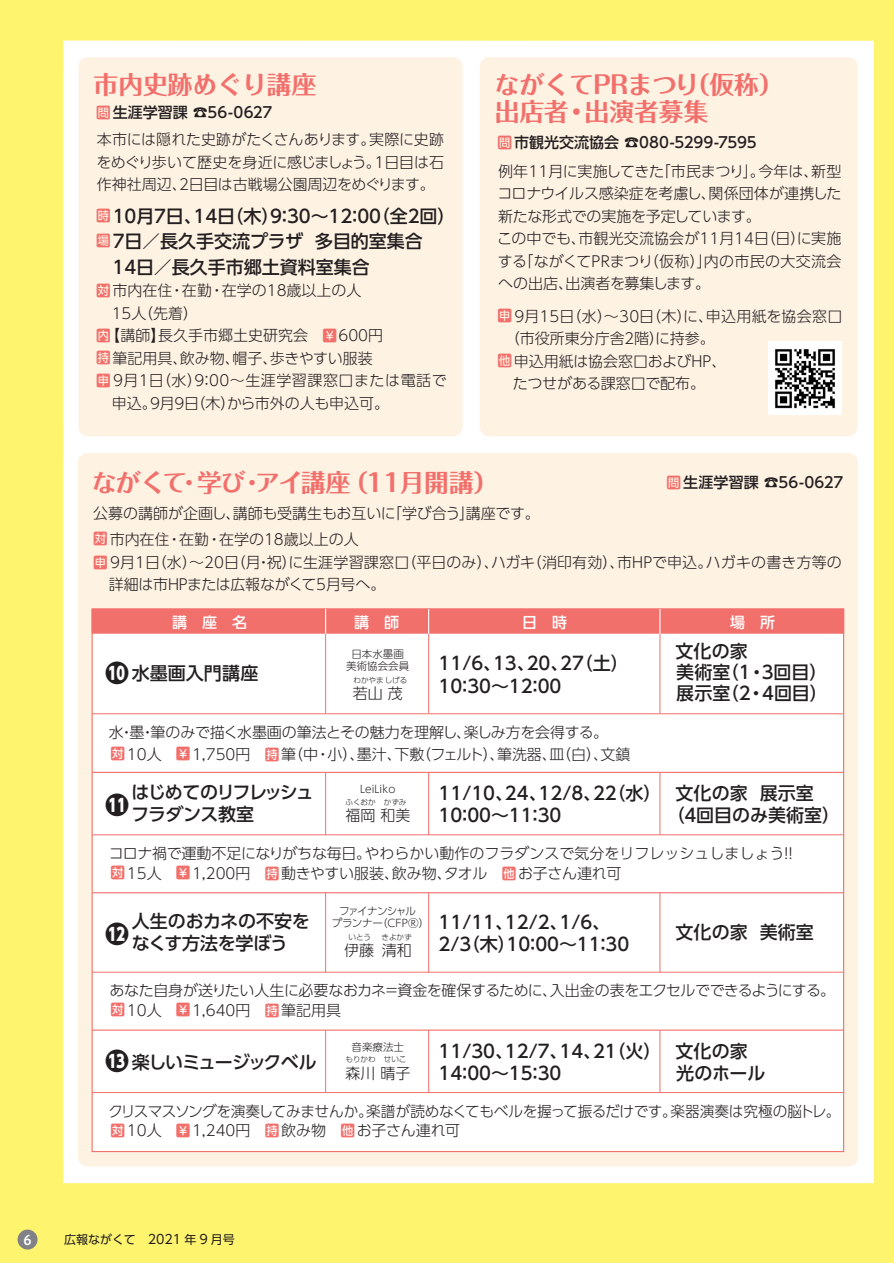
<style>
.page{position:relative;width:894px;height:1263px;background:#fff46e}
.page>*{position:absolute;margin:0;border:0;box-sizing:border-box;transform-origin:0 0}
.t1{font:700 24.75px/27.5px "Folk Pro";color:#f2706c}
.t2{font:500 18px/22.5px "UD Shin Go Pro";color:#231f20}
.t3{font:500 18px/22.5px "UD Shin Go Pr 6";letter-spacing:-.03em;color:#231f20}
.t4{font:500 18px/22.5px "UD Shin Go Pr 6";letter-spacing:-.06em;color:#231f20}
.t5{font:500 18px "UD Shin Go Pr 6";letter-spacing:-.07em;color:#231f20}
.t6{font:500 18px "UD Shin Go Pr 6";letter-spacing:.005em;color:#231f20}
.t7{font:300 15px/22.5px "UD Shin Go Pro";color:#231f20;text-align:justify}
.t8{font:300 15px "UD Shin Go Pro";letter-spacing:-.03em;color:#231f20}
.t9{font:500 15px "UD Shin Go Pro";color:#231f20}
.t10{font:300 15px "UD Shin Go Pro";letter-spacing:.02em;color:#231f20}
.t11{font:300 15px "UD Shin Go Pro";letter-spacing:.035em;color:#231f20}
.t12{font:300 15px "UD Shin Go Pro";letter-spacing:-.025em;color:#231f20}
.t13{font:500 15px "UD Shin Go Pro";color:#fff}
.t14{font:13.5px "Hiragino UD Sans R Std N W6";color:#fff}
.t15{font:12px "UD Shin Go Pro";color:#231f20}
.t16{font:300 10.5px/12px "UD Shin Go Pr 6";color:#231f20;text-align:center}
.t17{font:300 10.5px/12px "UD Shin Go Pr 6";letter-spacing:-.055em;color:#231f20;text-align:center}
.t18{font:300 7.5px "Shin Go Pro";color:#231f20}
.s1{color:#f2706c}
.s2{font-weight:500}
.s3{font-size:12.75px}
</style>
<div class="page">
<div style="left:63px;top:41px;width:810px;height:1142px;background:#fff"></div>
<div style="left:18px;top:1230px;width:20px;height:20px;background:#808285;border-radius:50%"></div>
<div style="left:78px;top:453px;width:780px;height:714px;background:#fef2e3;border-radius:9px"></div>
<div style="left:92px;top:609px;width:751px;height:543px;background:#fff"></div>
<hr style="left:92px;top:772px;width:751px;height:1px;background:#f2706c">
<hr style="left:92px;top:713px;width:751px;height:1px;background:#f2706c">
<hr style="left:92px;top:834px;width:751px;height:1px;background:#f2706c">
<hr style="left:428px;top:634px;width:1px;height:79px;background:#f2706c">
<hr style="left:325px;top:634px;width:1px;height:79px;background:#f2706c">
<hr style="left:428px;top:772px;width:1px;height:63px;background:#f2706c">
<hr style="left:325px;top:772px;width:1px;height:63px;background:#f2706c">
<div style="left:92px;top:609px;width:752px;height:25px;background:#f2706c;border:1px solid #f2706c"></div>
<hr style="left:659px;top:634px;width:1px;height:79px;background:#f2706c">
<hr style="left:659px;top:772px;width:1px;height:63px;background:#f2706c">
<svg style="left:659px;top:609px;width:1px;height:25px"></svg>
<svg style="left:428px;top:609px;width:1px;height:25px"></svg>
<svg style="left:325px;top:609px;width:1px;height:25px"></svg>
<hr style="left:92px;top:892px;width:751px;height:1px;background:#f2706c">
<hr style="left:92px;top:972px;width:751px;height:1px;background:#f2706c">
<hr style="left:428px;top:893px;width:1px;height:79px;background:#f2706c">
<hr style="left:325px;top:893px;width:1px;height:79px;background:#f2706c">
<hr style="left:659px;top:893px;width:1px;height:79px;background:#f2706c">
<hr style="left:92px;top:1030px;width:751px;height:1px;background:#f2706c">
<hr style="left:92px;top:1092px;width:751px;height:1px;background:#f2706c">
<hr style="left:428px;top:1030px;width:1px;height:63px;background:#f2706c">
<hr style="left:325px;top:1030px;width:1px;height:63px;background:#f2706c">
<hr style="left:659px;top:1030px;width:1px;height:63px;background:#f2706c">
<div style="left:78px;top:57px;width:384px;height:379px;background:#fef2e3;border-radius:9px"></div>
<div style="left:480px;top:57px;width:377px;height:379px;background:#fef2e3;border-radius:9px"></div>
<img style="left:768px;top:342px;width:73px;height:73px">
<h1 class="t1" style="left:94px;top:67px;width:224px">市内史跡めぐり講座</h1>
<p class="t7" style="left:96px;top:128px;width:349px">本市には隠れた史跡がたくさんあります。実際に史跡をめぐり歩いて歴史を身近に感じましょう。1日目は石作神社周辺、2日目は古戦場公園周辺をめぐります。</p>
<p class="t2" style="left:112px;top:203px;width:344px;line-height:25.5px">10月7日、14日（木）9：30～12：00（全2回）<br>7日／長久手交流プラザ 多目的室集合<br>14日／長久手市郷土資料室集合</p>
<p class="t7" style="left:97px;top:279px;width:266px"><span class="s1">✓</span>市内在住・在勤・在学の18歳以上の人</p>
<p class="t7" style="left:97px;top:301px;width:103px">　15人（先着）</p>
<p class="t7" style="left:105px;top:324px;width:294px">【講師】長久手市郷土史研究会　 600円　</p>
<p class="t7" style="left:112px;top:346px;width:262px">筆記用具、飲み物、帽子、歩きやすい服装</p>
<p class="t11" style="left:113px;top:368px;width:335px">9月1日（水）9：00～生涯学習課窓口または電話で</p>
<p class="t7" style="left:97px;top:391px;width:294px">　申込。9月9日（木）から市外の人も申込可。</p>
<p class="t9" style="left:113px;top:100px;width:161px">生涯学習課 ☎56-0627</p>
<h1 class="t1" style="left:495px;top:67px;width:290px">ながくてPRまつり（仮称）出店者・出演者募集</h1>
<p class="t9" style="left:514px;top:130px;width:244px">市観光交流協会 ☎080-5299-7595</p>
<p class="t7" style="left:497px;top:159px;width:346px;text-align:left">例年11月に実施してきた「市民まつり」。今年は、新型コロナウイルス感染症を考慮し、関係団体が連携した新たな形式での実施を予定しています。<br>この中でも、市観光交流協会が11月14日（日）に実施する「ながくてPRまつり（仮称）」内の市民の大交流会への出店、出演者を募集します。</p>
<p class="t10" style="left:514px;top:304px;width:329px">9月15日（水）～30日（木）に、申込用紙を協会窓口</p>
<p class="t7" style="left:498px;top:327px;width:218px">　（市役所東分庁舎２階）に持参。</p>
<p class="t7" style="left:514px;top:349px;width:214px">申込用紙は協会窓口およびHP、</p>
<p class="t7" style="left:498px;top:372px;width:209px">　たつせがある課窓口で配布。</p>
<h1 class="t1" style="left:92px;top:466px;width:408px">ながくて<span class="s2">・</span>学び<span class="s2">・</span>アイ講座（11月開講）</h1>
<p class="t9" style="left:683px;top:470px;width:162px">生涯学習課 ☎56-0627</p>
<p class="t7" style="left:93px;top:502px;width:448px">公募の講師が企画し、講師も受講生もお互いに「学び合う」講座です。</p>
<p class="t7" style="left:94px;top:528px;width:266px"><span class="s1">✓</span>市内在住・在勤・在学の18歳以上の人</p>
<p class="t7" style="left:110px;top:550px;width:733px">9月1日（水）～20日（月・祝）に生涯学習課窓口（平日のみ）、ハガキ（消印有効）、市HPで申込。ハガキの書き方等の</p>
<p class="t12" style="left:94px;top:572px;width:293px">　詳細は市HPまたは広報ながくて5月号へ。</p>
<p class="t13" style="left:172px;top:610px;width:76px">講　座　名</p>
<p class="t13" style="left:354px;top:610px;width:46px">講　師</p>
<p class="t13" style="left:522px;top:610px;width:46px">日　時</p>
<p class="t13" style="left:730px;top:610px;width:47px">場　所</p>
<p class="t16" style="left:346px;top:647px;width:64px">日本水墨画美術協会会員</p>
<p class="t6" style="left:132px;top:658px;width:128px">水墨画入門講座</p>
<p class="t2" style="left:438px;top:652px;width:191px">11/6、13、20、27（土）<br>10：30～12：00</p>
<p class="t18" style="left:353px;top:674px;width:55px">わかやましげる</p>
<p class="t7" style="left:353px;top:682px;width:51px">若山 茂</p>
<p class="t7" style="left:109px;top:721px;width:501px">水・墨・筆のみで描く水墨画の筆法とその魅力を理解し、楽しみ方を会得する。</p>
<p class="t7" style="left:111px;top:742px;width:521px"><span class="s1">✓</span>10人　 1,750円　 筆（中・小）、墨汁、下敷（フェルト）、筆洗器、皿（白）、文鎮</p>
<p class="t2" style="left:675px;top:640px;width:154px;line-height:21px">文化の家<br>美術室（1・3回目）展示室（2・4回目）</p>
<p class="t4" style="left:131px;top:780px;width:184px">はじめてのリフレッシュフラダンス教室</p>
<p class="t2" style="left:438px;top:781px;width:224px">11/10、24、12/8、22（水）<br>10：00～11：30</p>
<p class="t7" style="left:109px;top:841px;width:691px">コロナ禍で運動不足になりがちな毎日。やわらかい動作のフラダンスで気分をリフレッシュしましょう！！</p>
<p class="t16" style="left:360px;top:783px;width:37px">LeiLiko</p>
<p class="t2" style="left:667px;top:781px;width:175px;text-indent:9px">文化の家 展示室<br>（４回目のみ美術室）</p>
<p class="t18" style="left:345px;top:796px;width:62px">ふくおか かずみ</p>
<p class="t7" style="left:345px;top:803px;width:66px">福岡 和美</p>
<p class="t7" style="left:111px;top:861px;width:378px"><span class="s1">✓</span>15人　 1,200円　 動きやすい服装、飲み物、タオル</p>
<p class="t7" style="left:518px;top:861px;width:105px">お子さん連れ可</p>
<p class="t17" style="left:332px;top:905px;width:99px">ファイナンシャル<br>プランナー（CFPⓇ）</p>
<p class="t3" style="left:132px;top:909px;width:180px">人生のおカネの不安をなくす方法を学ぼう</p>
<p class="t2" style="left:438px;top:910px;width:192px">11/11、12/2、1/6、<br>2/3（木）10：00～11：30</p>
<p class="t8" style="left:109px;top:978px;width:727px">あなた自身が送りたい人生に必要なおカネ＝資金を確保するために、入出金の表をエクセルでできるようにする。</p>
<p class="t7" style="left:111px;top:999px;width:231px"><span class="s1">✓</span>10人　 1,640円　 筆記用具</p>
<p class="t2" style="left:675px;top:921px;width:140px">文化の家 美術室</p>
<p class="t18" style="left:348px;top:931px;width:24px">いとう</p>
<p class="t18" style="left:381px;top:931px;width:31px">きよかず</p>
<p class="t7" style="left:344px;top:939px;width:69px">伊藤 清和</p>
<p class="t16" style="left:351px;top:1040px;width:54px">音楽療法士</p>
<p class="t5" style="left:132px;top:1047px;width:186px">楽しいミュージックベル</p>
<p class="t2" style="left:438px;top:1039px;width:224px">11/30、12/7、14、21（火）<br>14：00～15：30</p>
<p class="t8" style="left:108px;top:1099px;width:733px">クリスマスソングを演奏してみませんか。楽譜が読めなくてもベルを握って振るだけです。楽器演奏は究極の脳トレ。</p>
<p class="t7" style="left:111px;top:1119px;width:216px"><span class="s1">✓</span>10人　 1,240円　 飲み物</p>
<p class="t7" style="left:357px;top:1119px;width:105px">お子さん連れ可</p>
<p class="t2" style="left:675px;top:1039px;width:91px">文化の家光のホール</p>
<p class="t18" style="left:345px;top:1053px;width:62px">もりかわ せいこ</p>
<p class="t7" style="left:345px;top:1061px;width:66px">森川 晴子</p>
<p class="t14" style="left:24px;top:1230px;width:10px">6</p>
<p class="t15" style="left:64px;top:1230px;width:172px">広報ながくて　<span class="s3">2021</span> 年 <span class="s3">9</span> 月号</p>
</div>
